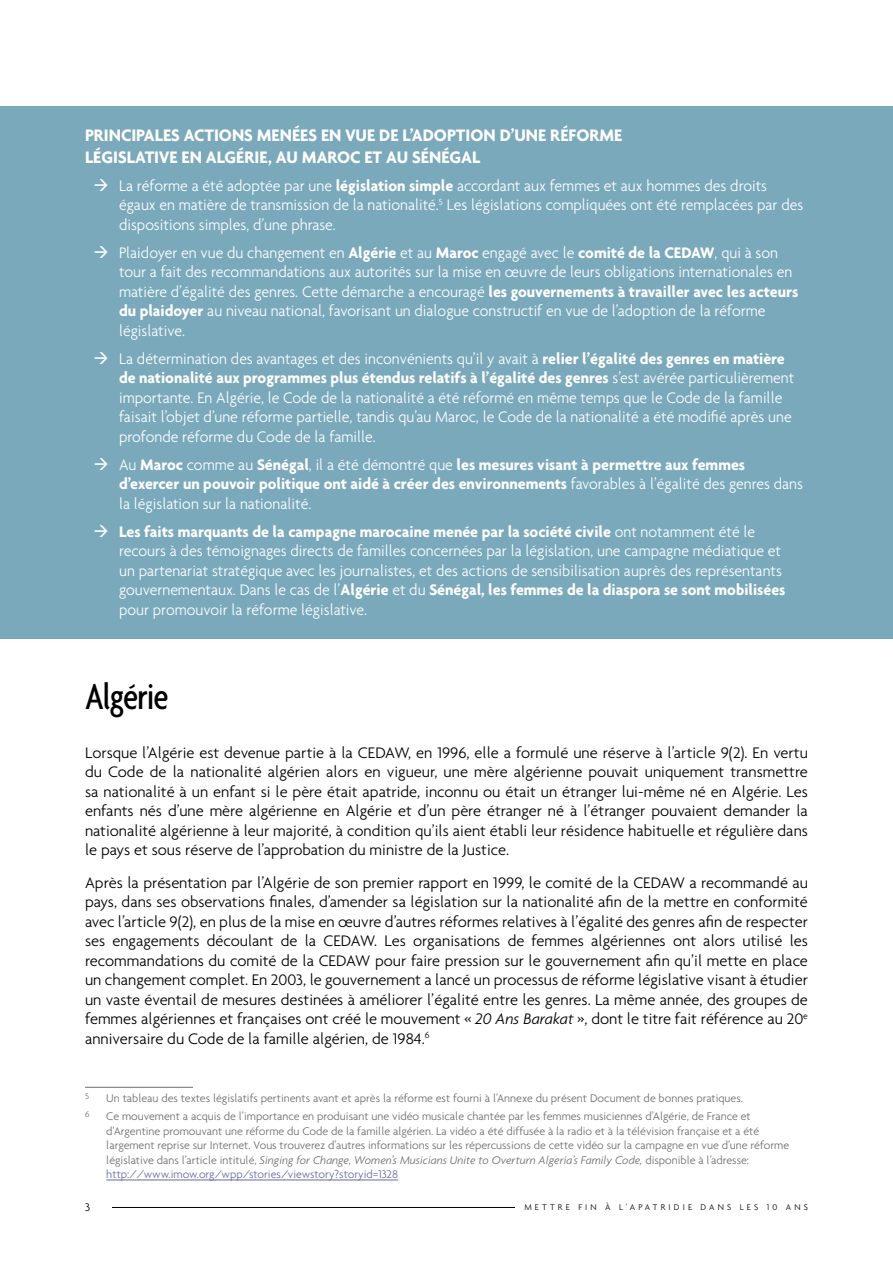
<style>
.page{position:relative;width:893px;height:1263px;background:#fff}
.page>*{position:absolute;margin:0;border:0;box-sizing:border-box;transform-origin:0 0}
.t1{font:500 condensed 39px "Agenda";letter-spacing:-.03em;color:#000;scale:.96 1}
.t2{font:700 18px/21.6px "Agenda";color:#fff;scale:.96 1}
.t3{font:300 16.5px/19.5px "Agenda";color:#fff;scale:.96 1}
.t4{font:300 16.5px/19.5px "Agenda";color:#000;text-align:justify}
.t5{font:700 16.5px/19.5px "Agenda";color:#fff;scale:.96 1}
.t6{font:300 12px/14.4px "Agenda";color:#6d6e71}
.t7{font:300 12px "Agenda";color:#000}
.t8{font:300 9px "Agenda";letter-spacing:.35em;color:#000}
.t9{font:300 9px "Agenda";color:#6d6e71}
.s1{font-weight:700}
.s2{font-weight:300}
.s3{font-style:italic}
.s4{color:#6269a7}
</style>
<div class="page">
<hr style="left:111px;top:1207px;width:405px;height:1px;background:#000">
<div style="left:0;top:106px;width:893px;height:533px;background:#7aa9bc"></div>
<hr style="left:85px;top:1087px;width:108px;height:1px;background:#6d6e71">
<hr style="left:106px;top:1180px;width:292px;height:1px;background:#6269a7">
<p class="t2" style="left:85px;top:124px;width:561px">PRINCIPALES ACTIONS MENÉES EN VUE DE L’ADOPTION D’UNE RÉFORME<br>LÉGISLATIVE EN ALGÉRIE, AU MAROC ET AU SÉNÉGAL</p>
<p class="t3" style="left:119px;top:176px;width:714px;text-indent:-26px">→ La réforme a été adoptée par une <span class="s1">législation simple</span> accordant aux femmes et aux hommes des droits égaux en matière de transmission de la nationalité.<sup>5</sup> Les législations compliquées ont été remplacées par des dispositions simples, d’une phrase.</p>
<p class="t3" style="left:119px;top:243px;width:709px;text-indent:-26px">→ Plaidoyer en vue du changement en <span class="s1">Algérie</span> et au <span class="s1">Maroc</span> engagé avec le <span class="s1">comité de la CEDAW</span>, qui à son tour a fait des recommandations aux autorités sur la mise en œuvre de leurs obligations internationales en matière d’égalité des genres. Cette démarche a encouragé <span class="s1">les gouvernements à travailler avec les acteurs du plaidoyer</span> au niveau national, favorisant un dialogue constructif en vue de l’adoption de la réforme législative.</p>
<p class="t3" style="left:119px;top:349px;width:705px;text-indent:-26px">→ La détermination des avantages et des inconvénients qu’il y avait à <span class="s1">relier l’égalité des genres en matière de nationalité aux programmes plus étendus relatifs à l’égalité des genres</span> s’est avérée particulièrement importante. En Algérie, le Code de la nationalité a été réformé en même temps que le Code de la famille faisait l’objet d’une réforme partielle, tandis qu’au Maroc, le Code de la nationalité a été modifié après une profonde réforme du Code de la famille.</p>
<p class="t5" style="left:119px;top:454px;width:714px;text-indent:-26px">→ <span class="s2">Au</span> Maroc <span class="s2">comme au</span> Sénégal<span class="s2">, il a été démontré que</span> les mesures visant à permettre aux femmes d’exercer un pouvoir politique ont aidé à créer des environnements <span class="s2">favorables à l’égalité des genres dans la législation sur la nationalité.</span></p>
<p class="t3" style="left:119px;top:522px;width:696px;text-indent:-26px">→ <span class="s1">Les faits marquants de la campagne marocaine menée par la société civile</span> ont notamment été le recours à des témoignages directs de familles concernées par la législation, une campagne médiatique et un partenariat stratégique avec les journalistes, et des actions de sensibilisation auprès des représentants gouvernementaux. Dans le cas de l’<span class="s1">Algérie</span> et du <span class="s1">Sénégal, les femmes de la diaspora se sont mobilisées </span>pour promouvoir la réforme législative.</p>
<h1 class="t1" style="left:85px;top:673px;width:89px">Algérie</h1>
<p class="t4" style="left:85px;top:742px;width:724px">Lorsque l’Algérie est devenue partie à la CEDAW, en 1996, elle a formulé une réserve à l’article 9(2). En vertu du Code de la nationalité algérien alors en vigueur, une mère algérienne pouvait uniquement transmettre sa nationalité à un enfant si le père était apatride, inconnu ou était un étranger lui-même né en Algérie. Les enfants nés d’une mère algérienne en Algérie et d’un père étranger né à l’étranger pouvaient demander la nationalité algérienne à leur majorité, à condition qu’ils aient établi leur résidence habituelle et régulière dans le pays et sous réserve de l’approbation du ministre de la Justice.</p>
<p class="t4" style="left:85px;top:872px;width:724px">Après la présentation par l’Algérie de son premier rapport en 1999, le comité de la CEDAW a recommandé au pays, dans ses observations finales, d’amender sa législation sur la nationalité afin de la mettre en conformité avec l’article 9(2), en plus de la mise en œuvre d’autres réformes relatives à l’égalité des genres afin de respecter ses engagements découlant de la CEDAW. Les organisations de femmes algériennes ont alors utilisé les recommandations du comité de la CEDAW pour faire pression sur le gouvernement afin qu’il mette en place un changement complet. En 2003, le gouvernement a lancé un processus de réforme législative visant à étudier un vaste éventail de mesures destinées à améliorer l’égalité entre les genres. La même année, des groupes de femmes algériennes et françaises ont créé le mouvement « <span class="s3">20 Ans Barakat</span> », dont le titre fait référence au 20<sup>e </sup>anniversaire du Code de la famille algérien, de 1984.<sup>6</sup></p>
<p class="t9" style="left:85px;top:1090px;width:6px">5</p>
<p class="t6" style="left:106px;top:1090px;width:638px">Un tableau des textes législatifs pertinents avant et après la réforme est fourni à l’Annexe du présent Document de bonnes pratiques.</p>
<p class="t9" style="left:85px;top:1109px;width:6px">6</p>
<p class="t6" style="left:106px;top:1109px;width:684px">Ce mouvement a acquis de l’importance en produisant une vidéo musicale chantée par les femmes musiciennes d’Algérie, de France et d’Argentine promouvant une réforme du Code de la famille algérien. La vidéo a été diffusée à la radio et à la télévision française et a été largement reprise sur Internet. Vous trouverez d’autres informations sur les répercussions de cette vidéo sur la campagne en vue d’une réforme législative dans l’article intitulé, <span class="s3">Singing for Change, Women’s Musicians Unite to Overturn Algeria’s Family Code,</span> disponible à l’adresse: <span class="s4">http://www.imow.org/wpp/stories/viewstory?storyid=1328</span></p>
<p class="t7" style="left:85px;top:1200px;width:7px">3</p>
<p class="t8" style="left:524px;top:1202px;width:285px">METTRE FIN À L’APATRIDIE DANS LES 10 ANS</p>
</div>
